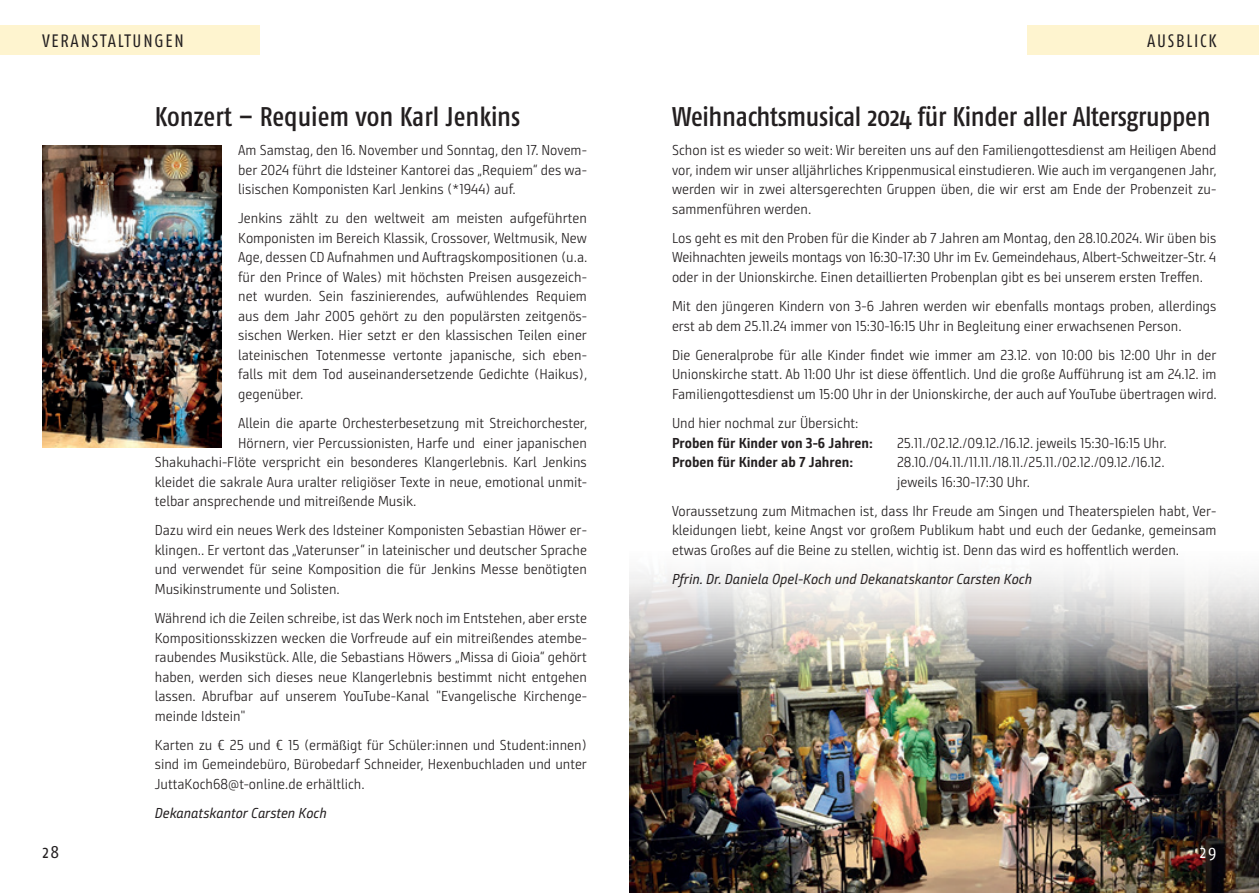
<style>
.page{position:relative;width:1259px;height:893px;background:#fff}
.page>*{position:absolute;margin:0;border:0;box-sizing:border-box;transform-origin:0 0}
.t1{font:500 27px "Fago Co";letter-spacing:-.01em;color:#231f20}
.t2{font:18px "Fago Co";letter-spacing:.1em;color:#231f20}
.t3{font:18px "Fago Co";color:#fff}
.t4{font:300 14.4px/19.5px "Bunday Sans";color:#231f20;text-align:justify}
.t5{font:italic 14.4px "Bunday Sans";color:#231f20}
.t6{font:700 14.4px "Bunday Sans";color:#231f20}
</style>
<div class="page">
<img style="left:629px;top:572px;width:630px;height:321px">
<img style="left:43px;top:145px;width:178px;height:302px">
<div style="left:0;top:26px;width:259px;height:29px;background:#fef4cf"></div>
<div style="left:1027px;top:26px;width:232px;height:29px;background:#fef4cf"></div>
<p class="t2" style="left:43px;top:31px;width:143px">VERANSTALTUNGEN</p>
<p class="t2" style="left:1147px;top:31px;width:71px">AUSBLICK</p>
<p class="t2" style="left:43px;top:842px;width:18px">28</p>
<h1 class="t1" style="left:155px;top:101px;width:367px">Konzert – Requiem von Karl Jenkins</h1>
<p class="t4" style="left:238px;top:140px;width:350px">Am Samstag, den 16. November und Sonntag, den 17. Novem&shy;ber 2024 führt die Idsteiner Kantorei das „Requiem“ des wa&shy;lisischen Komponisten Karl Jenkins (*1944) auf.</p>
<p class="t4" style="left:238px;top:209px;width:351px">Jenkins zählt zu den weltweit am meisten aufgeführten Komponisten im Bereich Klassik, Crossover, Weltmusik, New Age, dessen CD Aufnahmen und Auftragskompositionen (u.a. für den Prince of Wales) mit höchsten Preisen ausgezeich&shy;net wurden. Sein faszinierendes, aufwühlendes Requiem aus dem Jahr 2005 gehört zu den populärsten zeitgenös&shy;sischen Werken. Hier setzt er den klassischen Teilen einer lateinischen Totenmesse vertonte japanische, sich eben&shy;falls mit dem Tod auseinandersetzende Gedichte (Haikus), gegenüber.</p>
<p class="t4" style="left:238px;top:413px;width:351px">Allein die aparte Orchesterbesetzung mit Streichorchester,</p>
<p class="t4" style="left:238px;top:433px;width:350px">Hörnern, vier Percussionisten, Harfe und einer japanischen</p>
<p class="t4" style="left:155px;top:452px;width:433px">Shakuhachi-Flöte verspricht ein besonderes Klangerlebnis. Karl Jenkins</p>
<p class="t4" style="left:155px;top:472px;width:433px">kleidet die sakrale Aura uralter religiöser Texte in neue, emotional unmit-</p>
<p class="t4" style="left:155px;top:491px;width:263px">telbar ansprechende und mitreißende Musik.</p>
<p class="t4" style="left:155px;top:521px;width:434px">Dazu wird ein neues Werk des Idsteiner Komponisten Sebastian Höwer er&shy;klingen.. Er vertont das „Vaterunser“ in lateinischer und deutscher Sprache und verwendet für seine Komposition die für Jenkins Messe benötigten Musikinstrumente und Solisten.</p>
<p class="t4" style="left:155px;top:608px;width:434px">Während ich die Zeilen schreibe, ist das Werk noch im Entstehen, aber erste Kompositionsskizzen wecken die Vorfreude auf ein mitreißendes atembe&shy;raubendes Musikstück. Alle, die Sebastians Höwers „Missa di Gioia“ gehört haben, werden sich dieses neue Klangerlebnis bestimmt nicht entgehen lassen. Abrufbar auf unserem YouTube-Kanal "Evangelische Kirchenge&shy;meinde Idstein"</p>
<p class="t4" style="left:155px;top:735px;width:434px">Karten zu € 25 und € 15 (ermäßigt für Schüler:innen und Student:innen) sind im Gemeindebüro, Bürobedarf Schneider, Hexenbuchladen und unter JuttaKoch68@t-online.de erhältlich.</p>
<p class="t5" style="left:155px;top:804px;width:174px">Dekanatskantor Carsten Koch</p>
<h1 class="t1" style="left:672px;top:101px;width:540px">Weihnachtsmusical 2024 für Kinder aller Altersgruppen</h1>
<p class="t4" style="left:672px;top:140px;width:546px">Schon ist es wieder so weit: Wir bereiten uns auf den Familiengottesdienst am Heiligen Abend vor, indem wir unser alljährliches Krippenmusical einstudieren. Wie auch im vergangenen Jahr, werden wir in zwei altersgerechten Gruppen üben, die wir erst am Ende der Probenzeit zu&shy;sammenführen werden.</p>
<p class="t4" style="left:672px;top:228px;width:546px">Los geht es mit den Proben für die Kinder ab 7 Jahren am Montag, den 28.10.2024. Wir üben bis Weihnachten jeweils montags von 16:30-17:30 Uhr im Ev. Gemeindehaus, Albert-Schweitzer-Str. 4 oder in der Unionskirche. Einen detaillierten Probenplan gibt es bei unserem ersten Treffen.</p>
<p class="t4" style="left:672px;top:296px;width:546px">Mit den jüngeren Kindern von 3-6 Jahren werden wir ebenfalls montags proben, allerdings erst ab dem 25.11.24 immer von 15:30-16:15 Uhr in Begleitung einer erwachsenen Person.</p>
<p class="t4" style="left:672px;top:345px;width:546px">Die Generalprobe für alle Kinder findet wie immer am 23.12. von 10:00 bis 12:00 Uhr in der Unionskirche statt. Ab 11:00 Uhr ist diese öffentlich. Und die große Aufführung ist am 24.12. im Familiengottesdienst um 15:00 Uhr in der Unionskirche, der auch auf YouTube übertragen wird.</p>
<p class="t4" style="left:672px;top:413px;width:188px">Und hier nochmal zur Übersicht:</p>
<p class="t6" style="left:672px;top:434px;width:202px">Proben für Kinder von 3-6 Jahren:</p>
<p class="t4" style="left:897px;top:433px;width:271px">25.11./02.12./09.12./16.12. jeweils 15:30-16:15 Uhr.</p>
<p class="t6" style="left:672px;top:453px;width:183px">Proben für Kinder ab 7 Jahren:</p>
<p class="t4" style="left:897px;top:452px;width:269px">28.10./04.11./11.11./18.11./25.11./02.12./09.12./16.12. jeweils 16:30-17:30 Uhr.</p>
<p class="t4" style="left:672px;top:501px;width:546px">Voraussetzung zum Mitmachen ist, dass Ihr Freude am Singen und Theaterspielen habt, Ver&shy;kleidungen liebt, keine Angst vor großem Publikum habt und euch der Gedanke, gemeinsam etwas Großes auf die Beine zu stellen, wichtig ist. Denn das wird es hoffentlich werden.</p>
<p class="t5" style="left:672px;top:570px;width:362px">Pfrin. Dr. Daniela Opel-Koch und Dekanatskantor Carsten Koch</p>
<p class="t3" style="left:1200px;top:842px;width:18px">29</p>
</div>
